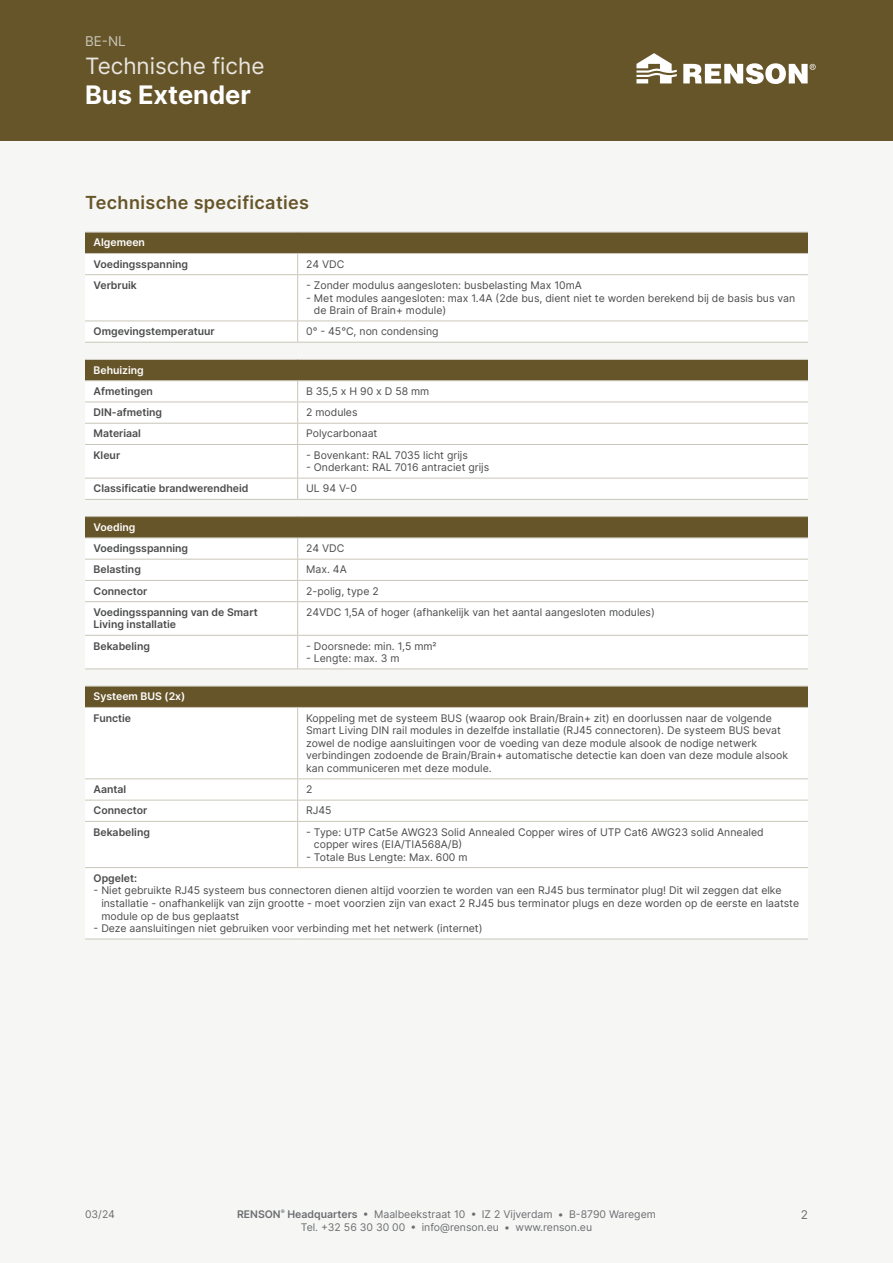
<style>
.page{position:relative;width:893px;height:1263px;background:#f6f7f5}
.page>*{position:absolute;margin:0;border:0;box-sizing:border-box;transform-origin:0 0}
.t1{font:700 25.5px "Inter";color:#fff}
.t2{font:22.5px "Inter";color:#e8e6de}
.TF_Titel{font:600 18px "Inter";letter-spacing:.02em;color:#67552a}
.t3{font:13.5px "Inter";color:#c9c6b8}
.t4{font:12px "Inter";color:#6c6d70}
.TF_Tabeltekst{font:10.5px/12.6px "Inter";color:#4b4c4d}
.TF_Tabeltekst-2{font:600 10.5px/12.6px "Inter";color:#4b4c4d}
.t5{font:10.5px "Inter";color:#6c6d70}
.TF_Tabeltitel{font:600 10.5px "Inter";color:#fff}
.s1{font-weight:600}
</style>
<div class="page">
<div style="left:0;top:0;width:893px;height:140px;background:#67552a"></div>
<svg style="left:636px;top:53px;width:41px;height:30px"></svg>
<svg style="left:683px;top:63px;width:133px;height:21px"></svg>
<div style="left:85px;top:232px;width:723px;height:21px;background:#67552a"></div>
<div style="left:85px;top:275px;width:723px;height:67px;background:#fff"></div>
<hr style="left:85px;top:232px;width:213px;height:1px;background:#c9c6b8">
<hr style="left:298px;top:232px;width:510px;height:1px;background:#c9c6b8">
<hr style="left:85px;top:253px;width:213px;height:1px;background:#c9c6b8">
<hr style="left:298px;top:253px;width:510px;height:1px;background:#c9c6b8">
<svg style="left:297px;top:254px;width:1px;height:20px"></svg>
<hr style="left:85px;top:274px;width:213px;height:1px;background:#c9c6b8">
<hr style="left:298px;top:274px;width:510px;height:1px;background:#c9c6b8">
<hr style="left:297px;top:275px;width:1px;height:46px;background:#c9c6b8">
<hr style="left:85px;top:321px;width:213px;height:1px;background:#c9c6b8">
<hr style="left:298px;top:321px;width:510px;height:1px;background:#c9c6b8">
<svg style="left:297px;top:321px;width:1px;height:21px"></svg>
<hr style="left:85px;top:342px;width:213px;height:1px;background:#c9c6b8">
<hr style="left:298px;top:342px;width:510px;height:1px;background:#c9c6b8">
<div style="left:85px;top:359px;width:723px;height:22px;background:#67552a"></div>
<div style="left:85px;top:381px;width:723px;height:97px;background:#fff"></div>
<hr style="left:85px;top:359px;width:213px;height:1px;background:#d8d5ca">
<hr style="left:298px;top:359px;width:510px;height:1px;background:#d8d5ca">
<hr style="left:85px;top:380px;width:213px;height:1px;background:#c9c6b8">
<hr style="left:298px;top:380px;width:510px;height:1px;background:#c9c6b8">
<hr style="left:85px;top:402px;width:213px;height:1px;background:#c9c6b8">
<hr style="left:298px;top:402px;width:510px;height:1px;background:#c9c6b8">
<hr style="left:85px;top:423px;width:213px;height:1px;background:#c9c6b8">
<hr style="left:298px;top:423px;width:510px;height:1px;background:#c9c6b8">
<svg style="left:297px;top:381px;width:1px;height:63px"></svg>
<hr style="left:85px;top:444px;width:213px;height:1px;background:#c9c6b8">
<hr style="left:298px;top:444px;width:510px;height:1px;background:#c9c6b8">
<hr style="left:297px;top:445px;width:1px;height:33px;background:#c9c6b8">
<hr style="left:85px;top:478px;width:213px;height:1px;background:#c9c6b8">
<hr style="left:298px;top:478px;width:510px;height:1px;background:#c9c6b8">
<svg style="left:297px;top:478px;width:1px;height:21px"></svg>
<hr style="left:85px;top:499px;width:213px;height:1px;background:#c9c6b8">
<hr style="left:298px;top:499px;width:510px;height:1px;background:#c9c6b8">
<div style="left:85px;top:517px;width:723px;height:21px;background:#67552a"></div>
<div style="left:85px;top:538px;width:723px;height:97px;background:#fff"></div>
<hr style="left:85px;top:516px;width:213px;height:1px;background:#c9c6b8">
<hr style="left:298px;top:516px;width:510px;height:1px;background:#c9c6b8">
<hr style="left:85px;top:537px;width:213px;height:1px;background:#c9c6b8">
<hr style="left:298px;top:537px;width:510px;height:1px;background:#c9c6b8">
<hr style="left:85px;top:559px;width:213px;height:1px;background:#c9c6b8">
<hr style="left:298px;top:559px;width:510px;height:1px;background:#c9c6b8">
<hr style="left:85px;top:580px;width:213px;height:1px;background:#c9c6b8">
<hr style="left:298px;top:580px;width:510px;height:1px;background:#c9c6b8">
<svg style="left:297px;top:538px;width:1px;height:63px"></svg>
<hr style="left:85px;top:601px;width:213px;height:1px;background:#c9c6b8">
<hr style="left:298px;top:601px;width:510px;height:1px;background:#c9c6b8">
<hr style="left:297px;top:602px;width:1px;height:33px;background:#c9c6b8">
<hr style="left:85px;top:635px;width:213px;height:1px;background:#c9c6b8">
<hr style="left:298px;top:635px;width:510px;height:1px;background:#c9c6b8">
<hr style="left:297px;top:636px;width:1px;height:32px;background:#c9c6b8">
<hr style="left:85px;top:668px;width:213px;height:1px;background:#c9c6b8">
<hr style="left:298px;top:668px;width:510px;height:1px;background:#c9c6b8">
<div style="left:85px;top:686px;width:723px;height:21px;background:#67552a"></div>
<div style="left:85px;top:779px;width:723px;height:160px;background:#fff"></div>
<hr style="left:85px;top:686px;width:213px;height:1px;background:#c9c6b8">
<hr style="left:298px;top:686px;width:510px;height:1px;background:#c9c6b8">
<hr style="left:85px;top:707px;width:213px;height:1px;background:#c9c6b8">
<hr style="left:298px;top:707px;width:510px;height:1px;background:#c9c6b8">
<hr style="left:297px;top:708px;width:1px;height:70px;background:#c9c6b8">
<hr style="left:85px;top:778px;width:213px;height:1px;background:#c9c6b8">
<hr style="left:298px;top:778px;width:510px;height:1px;background:#c9c6b8">
<hr style="left:85px;top:800px;width:213px;height:1px;background:#c9c6b8">
<hr style="left:298px;top:800px;width:510px;height:1px;background:#c9c6b8">
<svg style="left:297px;top:779px;width:1px;height:42px"></svg>
<hr style="left:85px;top:821px;width:213px;height:1px;background:#c9c6b8">
<hr style="left:298px;top:821px;width:510px;height:1px;background:#c9c6b8">
<hr style="left:297px;top:822px;width:1px;height:45px;background:#c9c6b8">
<hr style="left:85px;top:867px;width:213px;height:1px;background:#c9c6b8">
<hr style="left:298px;top:867px;width:510px;height:1px;background:#c9c6b8">
<hr style="left:85px;top:939px;width:213px;height:1px;background:#c9c6b8">
<hr style="left:298px;top:939px;width:510px;height:1px;background:#c9c6b8">
<p class="t3" style="left:85px;top:31px;width:42px">BE-NL</p>
<h2 class="t2" style="left:85px;top:50px;width:181px">Technische fiche</h2>
<h1 class="t1" style="left:85px;top:77px;width:167px">Bus Extender</h1>
<p class="TF_Titel" style="left:85px;top:189px;width:226px">Technische specificaties</p>
<p class="TF_Tabeltitel" style="left:94px;top:235px;width:53px">Algemeen</p>
<p class="TF_Tabeltekst-2" style="left:94px;top:257px;width:96px">Voedingsspanning</p>
<p class="TF_Tabeltekst" style="left:306px;top:257px;width:40px">24 VDC</p>
<p class="TF_Tabeltekst-2" style="left:94px;top:279px;width:45px">Verbruik</p>
<p class="TF_Tabeltekst" style="left:306px;top:279px;width:277px">- Zonder modulus aangesloten: busbelasting Max 10mA</p>
<p class="TF_Tabeltekst" style="left:314px;top:291px;width:483px;text-indent:-8px">- Met modules aangesloten: max 1.4A (2de bus, dient niet te worden berekend bij de basis bus van de Brain of Brain+ module)</p>
<p class="TF_Tabeltekst-2" style="left:94px;top:325px;width:123px">Omgevingstemperatuur</p>
<p class="TF_Tabeltekst" style="left:306px;top:325px;width:134px">0° - 45°C, non condensing</p>
<p class="TF_Tabeltitel" style="left:94px;top:362px;width:52px">Behuizing</p>
<p class="TF_Tabeltekst-2" style="left:94px;top:385px;width:61px">Afmetingen</p>
<p class="TF_Tabeltekst" style="left:306px;top:385px;width:125px">B 35,5 x H 90 x D 58 mm</p>
<p class="TF_Tabeltekst-2" style="left:94px;top:406px;width:70px">DIN-afmeting</p>
<p class="TF_Tabeltekst" style="left:306px;top:406px;width:53px">2 modules</p>
<p class="TF_Tabeltekst-2" style="left:94px;top:427px;width:49px">Materiaal</p>
<p class="TF_Tabeltekst" style="left:306px;top:427px;width:73px">Polycarbonaat</p>
<p class="TF_Tabeltekst-2" style="left:94px;top:448px;width:28px">Kleur</p>
<p class="TF_Tabeltekst" style="left:306px;top:448px;width:163px">- Bovenkant: RAL 7035 licht grijs</p>
<p class="TF_Tabeltekst" style="left:306px;top:461px;width:185px">- Onderkant: RAL 7016 antraciet grijs</p>
<p class="TF_Tabeltekst-2" style="left:94px;top:482px;width:156px">Classificatie brandwerendheid</p>
<p class="TF_Tabeltekst" style="left:306px;top:482px;width:52px">UL 94 V-0</p>
<p class="TF_Tabeltitel" style="left:94px;top:519px;width:43px">Voeding</p>
<p class="TF_Tabeltekst-2" style="left:94px;top:542px;width:96px">Voedingsspanning</p>
<p class="TF_Tabeltekst" style="left:306px;top:542px;width:40px">24 VDC</p>
<p class="TF_Tabeltekst-2" style="left:94px;top:563px;width:49px">Belasting</p>
<p class="TF_Tabeltekst" style="left:306px;top:563px;width:42px">Max. 4A</p>
<p class="TF_Tabeltekst-2" style="left:94px;top:584px;width:55px">Connector</p>
<p class="TF_Tabeltekst" style="left:306px;top:584px;width:74px">2-polig, type 2</p>
<p class="TF_Tabeltekst-2" style="left:94px;top:605px;width:166px">Voedingsspanning van de Smart<br>Living installatie</p>
<p class="TF_Tabeltekst" style="left:306px;top:605px;width:350px">24VDC 1,5A of hoger (afhankelijk van het aantal aangesloten modules)</p>
<p class="TF_Tabeltekst-2" style="left:94px;top:639px;width:58px">Bekabeling</p>
<p class="TF_Tabeltekst" style="left:306px;top:639px;width:132px">- Doorsnede: min. 1,5 mm2</p>
<p class="TF_Tabeltekst" style="left:306px;top:652px;width:95px">- Lengte: max. 3 m</p>
<p class="TF_Tabeltitel" style="left:94px;top:689px;width:93px">Systeem BUS (2x)</p>
<p class="TF_Tabeltekst-2" style="left:94px;top:711px;width:39px">Functie</p>
<p class="TF_Tabeltekst" style="left:306px;top:711px;width:483px">Koppeling met de systeem BUS (waarop ook Brain/Brain+ zit) en doorlussen naar de volgende Smart Living DIN rail modules in dezelfde installatie (RJ45 connectoren). De systeem BUS bevat zowel de nodige aansluitingen voor de voeding van deze module alsook de nodige netwerk verbindingen zodoende de Brain/Brain+ automatische detectie kan doen van deze module alsook kan communiceren met deze module.</p>
<p class="TF_Tabeltekst-2" style="left:94px;top:783px;width:34px">Aantal</p>
<p class="TF_Tabeltekst" style="left:306px;top:783px;width:8px">2</p>
<p class="TF_Tabeltekst-2" style="left:94px;top:804px;width:55px">Connector</p>
<p class="TF_Tabeltekst" style="left:306px;top:804px;width:27px">RJ45</p>
<p class="TF_Tabeltekst-2" style="left:94px;top:825px;width:58px">Bekabeling</p>
<p class="TF_Tabeltekst" style="left:314px;top:825px;width:451px;text-indent:-8px">- Type: UTP Cat5e AWG23 Solid Annealed Copper wires of UTP Cat6 AWG23 solid Annealed copper wires (EIA/TIA568A/B)</p>
<p class="TF_Tabeltekst" style="left:306px;top:850px;width:163px">- Totale Bus Lengte: Max. 600 m</p>
<p class="TF_Tabeltekst-2" style="left:94px;top:871px;width:45px">Opgelet:</p>
<p class="TF_Tabeltekst" style="left:101px;top:884px;width:699px;text-indent:-8px">- Niet gebruikte RJ45 systeem bus connectoren dienen altijd voorzien te worden van een RJ45 bus terminator plug! Dit wil zeggen dat elke installatie - onafhankelijk van zijn grootte - moet voorzien zijn van exact 2 RJ45 bus terminator plugs en deze worden op de eerste en laatste module op de bus geplaatst</p>
<p class="TF_Tabeltekst" style="left:94px;top:922px;width:391px">- Deze aansluitingen niet gebruiken voor verbinding met het netwerk (internet)</p>
<p class="t5" style="left:85px;top:1206px;width:31px">03/24</p>
<p class="t5" style="left:237px;top:1206px;width:420px"><span class="s1">RENSON</span><sup>®</sup> <span class="s1">Headquarters</span> • Maalbeekstraat 10 • IZ 2 Vijverdam • B-8790 Waregem</p>
<p class="t4" style="left:801px;top:1206px;width:9px">2</p>
<p class="t5" style="left:301px;top:1220px;width:293px">Tel. +32 56 30 30 00 • info@renson.eu • www.renson.eu</p>
</div>
